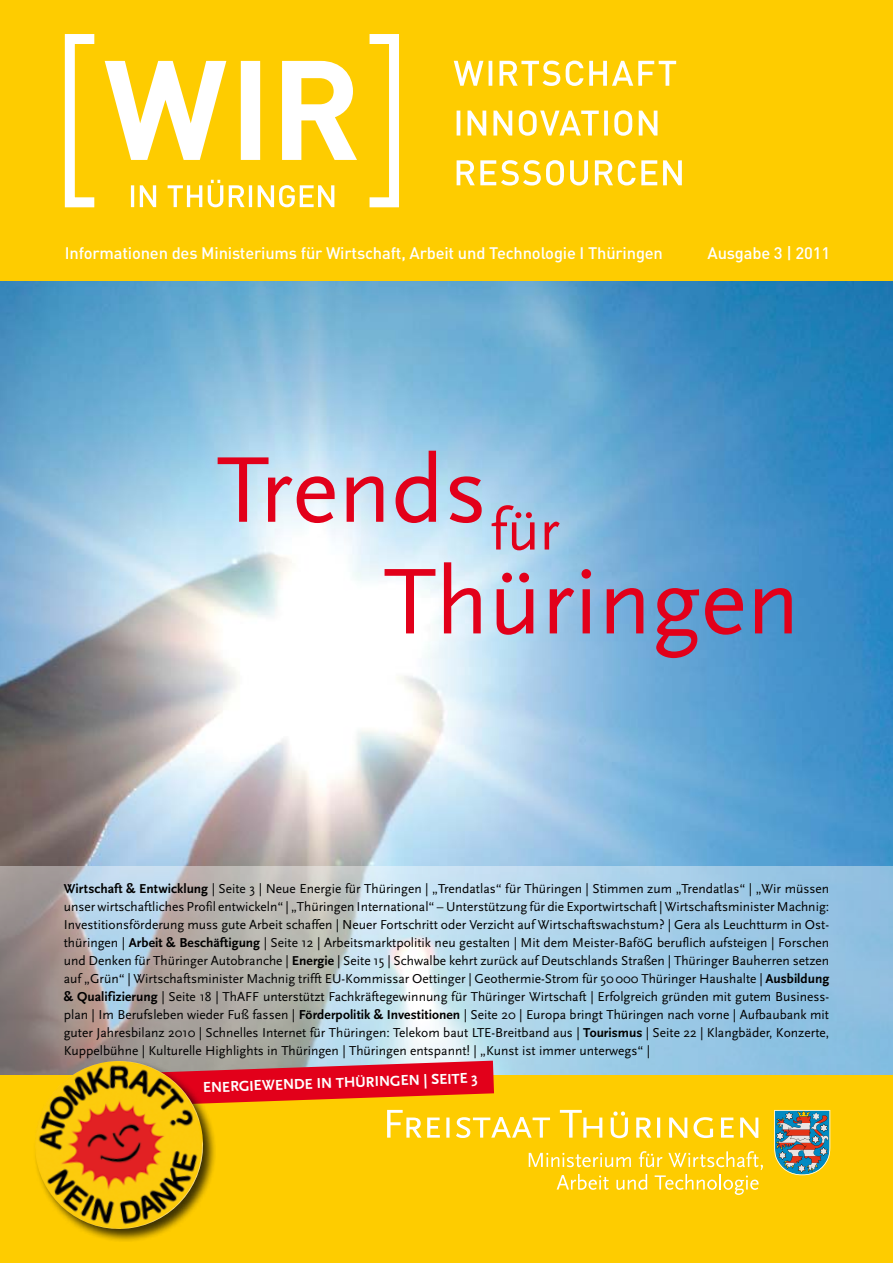
<style>
.page{position:relative;width:893px;height:1263px;background:#fff}
.page>*{position:absolute;margin:0;border:0;box-sizing:border-box;transform-origin:0 0}
.t1{font:97.5px "Scala Sans";color:#e2001a}
.t2{font:60px "Scala Sans";color:#e2001a}
.t3{font:500 16.5px "DIN";letter-spacing:-.01em;color:#fff}
.t4{font:700 15px "Scala Sans";color:#fff}
.t5{font:13.5px/18px "Scala Sans";color:#000;text-align:justify}
.s1{font-weight:700}
</style>
<div class="page">
<img style="left:0;top:281px;width:893px;height:585px">
<div style="left:0;top:0;width:893px;height:281px;background:#fecc00"></div>
<svg style="left:64px;top:34px;width:335px;height:174px"></svg>
<svg style="left:457px;top:160px;width:225px;height:26px"></svg>
<svg style="left:457px;top:110px;width:200px;height:26px"></svg>
<svg style="left:454px;top:61px;width:222px;height:25px"></svg>
<svg style="left:0;top:866px;width:893px;height:210px;background:#acc3d1"></svg>
<div style="left:0;top:1076px;width:893px;height:187px;background:#fecc00"></div>
<svg style="left:529px;top:1151px;width:234px;height:44px"></svg>
<svg style="left:774px;top:1110px;width:56px;height:65px;background:#7a8f8c"></svg>
<svg style="left:217px;top:1061px;width:541px;height:77px"></svg>
<div style="left:33px;top:1058px;width:184px;height:184px;background:#000;opacity:.75"></div>
<img style="left:29px;top:1061px;width:181px;height:174px">
<p class="t3" style="left:65px;top:241px;width:618px">Informationen des Ministeriums für Wirtschaft, Arbeit und Technologie | Thüringen</p>
<p class="t3" style="left:189px;top:243px;width:475px">s Ministeriums für Wirtschaft, Arbeit und Technol gie I Thüringen</p>
<p class="t3" style="left:708px;top:243px;width:124px">Ausgabe 3 | 2011</p>
<h1 class="t1" style="left:217px;top:437px;width:272px">Trends</h1>
<h2 class="t2" style="left:490px;top:497px;width:71px">für</h2>
<h1 class="t1" style="left:384px;top:549px;width:417px">Thüringen</h1>
<p class="t5" style="left:64px;top:880px;width:767px"><span class="s1">Wirtschaft &amp; Entwicklung</span> | Seite 3 | Neue Energie für Thüringen | „Trendatlas“ für Thüringen | Stimmen zum „Trendatlas“ | „Wir müssen unser wirtschaftliches Profil entwickeln“ | „Thüringen International“ – Unterstützung für die Exportwirtschaft | Wirtschaftsminister Machnig:<br>Investitionsförderung muss gute Arbeit schaffen | Neuer Fortschritt oder Verzicht auf Wirtschaftswachstum? | Gera als Leuchtturm in Ost&shy;thüringen | <span class="s1">Arbeit &amp; Beschäftigung</span> | Seite 12 | Arbeitsmarktpolitik neu gestalten | Mit dem Meister-BaföG beruflich aufsteigen | Forschen und Denken für Thüringer Autobranche | <span class="s1">Energie</span> | Seite 15 | Schwalbe kehrt zurück auf Deutschlands Straßen | Thüringer Bauherren setzen auf „Grün“ | Wirtschaftsminister Machnig trifft EU-Kommissar Oettinger | Geothermie-Strom für 50000 Thüringer Haushalte | <span class="s1">Ausbildung &amp; Qualifizierung</span> | Seite 18 | ThAFF unterstützt Fachkräftegewinnung für Thüringer Wirtschaft | Erfolgreich gründen mit gutem Business&shy;plan | Im Berufsleben wieder Fuß fassen | <span class="s1">Förderpolitik &amp; Investitionen</span> | Seite 20 | Europa bringt Thüringen nach vorne | Aufbaubank mit guter Jahresbilanz 2010 | Schnelles Internet für Thüringen: Telekom baut LTE-Breitband aus | <span class="s1">Tourismus</span> | Seite 22 | Klangbäder, Konzerte, Kuppelbühne | Kulturelle Highlights in Thüringen | Thüringen entspannt! | „Kunst ist immer unterwegs“ |</p>
<p class="t4" style="left:203px;top:1079px;width:276px;rotate:-2deg">ENERGIEWENDE IN THÜRINGEN | SEITE 3</p>
</div>
